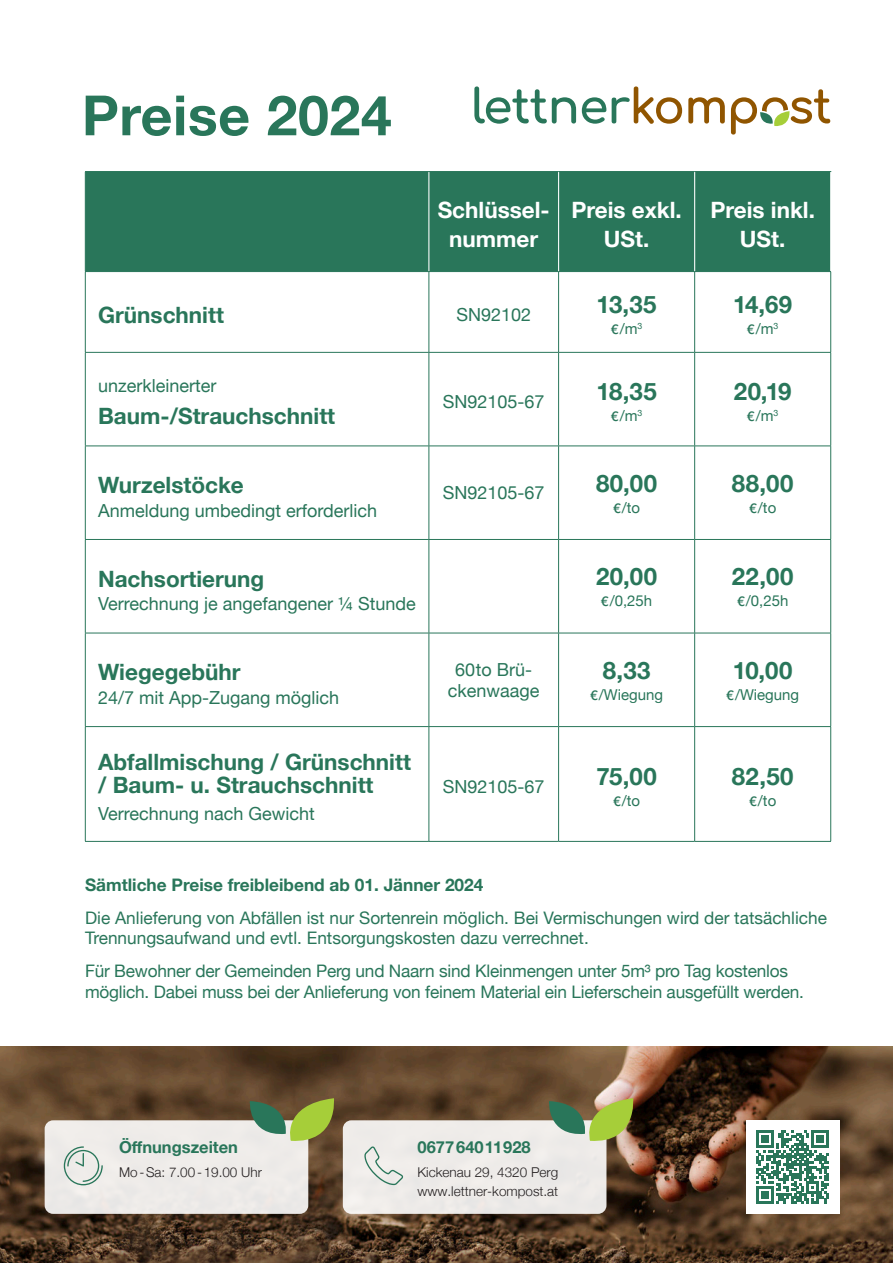
<style>
.page{position:relative;width:893px;height:1263px;background:#fff}
.page>*{position:absolute;margin:0;border:0;box-sizing:border-box;transform-origin:0 0}
.t1{font:700 55.5px "Helvetica Neue";letter-spacing:.01em;color:#29765a}
.t2{font:700 24px "Helvetica Neue";letter-spacing:.02em;color:#29765a}
.t3{font:700 22.5px/22.5px "Helvetica Neue";color:#29765a}
.t4{font:700 22.5px/29.8px "Helvetica Neue";color:#fff;text-align:center}
.t5{font:18px/21px "Helvetica Neue";color:#29765a;text-align:center}
.t6{font:17.25px/20.7px "Helvetica Neue";letter-spacing:-.01em;color:#29765a}
.t7{font:700 17.25px "Helvetica Neue";color:#29765a}
.t8{font:700 16.5px "Helvetica Neue";color:#29765a}
.t9{font:15px "Helvetica Neue";color:#29765a}
.t10{font:300 13.5px/19.5px "Helvetica Neue";color:#231f20}
.s1{font-weight:500;font-size:13.5px}
</style>
<div class="page">
<div style="left:86px;top:172px;width:744px;height:99px;background:#29765a"></div>
<hr style="left:85px;top:272px;width:1px;height:80px;background:#29765a">
<hr style="left:429px;top:272px;width:1px;height:80px;background:#29765a">
<hr style="left:558px;top:272px;width:1px;height:80px;background:#29765a">
<hr style="left:694px;top:272px;width:1px;height:80px;background:#29765a">
<hr style="left:830px;top:272px;width:1px;height:80px;background:#29765a">
<hr style="left:85px;top:352px;width:344px;height:1px;background:#29765a">
<hr style="left:85px;top:353px;width:1px;height:93px;background:#29765a">
<hr style="left:429px;top:352px;width:130px;height:1px;background:#29765a">
<hr style="left:429px;top:353px;width:1px;height:93px;background:#29765a">
<hr style="left:559px;top:352px;width:136px;height:1px;background:#29765a">
<hr style="left:558px;top:353px;width:1px;height:93px;background:#29765a">
<hr style="left:695px;top:352px;width:136px;height:1px;background:#29765a">
<hr style="left:694px;top:353px;width:1px;height:93px;background:#29765a">
<hr style="left:830px;top:353px;width:1px;height:93px;background:#29765a">
<hr style="left:85px;top:446px;width:344px;height:1px;background:#29765a">
<hr style="left:85px;top:446px;width:1px;height:93px;background:#29765a">
<hr style="left:429px;top:446px;width:130px;height:1px;background:#29765a">
<hr style="left:429px;top:446px;width:1px;height:93px;background:#29765a">
<hr style="left:559px;top:446px;width:136px;height:1px;background:#29765a">
<hr style="left:558px;top:446px;width:1px;height:93px;background:#29765a">
<hr style="left:695px;top:446px;width:136px;height:1px;background:#29765a">
<hr style="left:694px;top:446px;width:1px;height:93px;background:#29765a">
<hr style="left:830px;top:446px;width:1px;height:93px;background:#29765a">
<hr style="left:85px;top:539px;width:344px;height:1px;background:#29765a">
<hr style="left:85px;top:540px;width:1px;height:93px;background:#29765a">
<hr style="left:429px;top:539px;width:130px;height:1px;background:#29765a">
<hr style="left:429px;top:540px;width:1px;height:93px;background:#29765a">
<hr style="left:559px;top:539px;width:136px;height:1px;background:#29765a">
<hr style="left:558px;top:540px;width:1px;height:93px;background:#29765a">
<hr style="left:695px;top:539px;width:136px;height:1px;background:#29765a">
<hr style="left:694px;top:540px;width:1px;height:93px;background:#29765a">
<hr style="left:830px;top:540px;width:1px;height:93px;background:#29765a">
<hr style="left:85px;top:633px;width:344px;height:1px;background:#29765a">
<hr style="left:85px;top:633px;width:1px;height:93px;background:#29765a">
<hr style="left:429px;top:633px;width:130px;height:1px;background:#29765a">
<hr style="left:429px;top:633px;width:1px;height:93px;background:#29765a">
<hr style="left:559px;top:633px;width:136px;height:1px;background:#29765a">
<hr style="left:558px;top:633px;width:1px;height:93px;background:#29765a">
<hr style="left:695px;top:633px;width:136px;height:1px;background:#29765a">
<hr style="left:694px;top:633px;width:1px;height:93px;background:#29765a">
<hr style="left:830px;top:633px;width:1px;height:93px;background:#29765a">
<hr style="left:85px;top:726px;width:344px;height:1px;background:#29765a">
<hr style="left:85px;top:727px;width:1px;height:114px;background:#29765a">
<hr style="left:429px;top:726px;width:130px;height:1px;background:#29765a">
<hr style="left:429px;top:727px;width:1px;height:114px;background:#29765a">
<hr style="left:559px;top:726px;width:136px;height:1px;background:#29765a">
<hr style="left:558px;top:727px;width:1px;height:114px;background:#29765a">
<hr style="left:695px;top:726px;width:136px;height:1px;background:#29765a">
<hr style="left:694px;top:727px;width:1px;height:114px;background:#29765a">
<hr style="left:830px;top:727px;width:1px;height:114px;background:#29765a">
<hr style="left:85px;top:841px;width:344px;height:1px;background:#29765a">
<hr style="left:429px;top:841px;width:130px;height:1px;background:#29765a">
<hr style="left:559px;top:841px;width:136px;height:1px;background:#29765a">
<hr style="left:695px;top:841px;width:136px;height:1px;background:#29765a">
<hr style="left:428px;top:172px;width:1px;height:99px;background:#fff">
<hr style="left:558px;top:172px;width:1px;height:99px;background:#fff">
<hr style="left:694px;top:172px;width:1px;height:99px;background:#fff">
<hr style="left:85px;top:171px;width:344px;height:1px;background:#29765a">
<hr style="left:85px;top:172px;width:1px;height:99px;background:#29765a">
<hr style="left:429px;top:171px;width:130px;height:1px;background:#29765a">
<hr style="left:559px;top:171px;width:136px;height:1px;background:#29765a">
<hr style="left:695px;top:171px;width:136px;height:1px;background:#29765a">
<hr style="left:85px;top:271px;width:344px;height:1px;background:#29765a">
<hr style="left:429px;top:271px;width:130px;height:1px;background:#29765a">
<hr style="left:559px;top:271px;width:136px;height:1px;background:#29765a">
<hr style="left:695px;top:271px;width:136px;height:1px;background:#29765a">
<img style="left:0;top:1046px;width:893px;height:217px">
<div style="left:45px;top:1120px;width:263px;height:94px;background:#eeebe9;border-radius:9px"></div>
<div style="left:343px;top:1120px;width:263px;height:94px;background:#eeebe9;border-radius:9px"></div>
<svg style="left:247px;top:1098px;width:92px;height:45px"></svg>
<svg style="left:546px;top:1098px;width:92px;height:45px"></svg>
<div style="left:746px;top:1120px;width:93px;height:94px;background:#fff"></div>
<svg style="left:756px;top:1130px;width:73px;height:74px"></svg>
<svg style="left:364px;top:1146px;width:39px;height:39px"></svg>
<svg style="left:688px;top:97px;width:37px;height:27px"></svg>
<svg style="left:582px;top:97px;width:24px;height:27px"></svg>
<svg style="left:612px;top:86px;width:70px;height:38px"></svg>
<svg style="left:474px;top:86px;width:102px;height:38px"></svg>
<svg style="left:731px;top:89px;width:99px;height:46px"></svg>
<svg style="left:64px;top:1146px;width:39px;height:39px"></svg>
<p class="t1" style="left:82px;top:72px;width:311px">Preise 2024</p>
<p class="t4" style="left:438px;top:195px;width:114px">Schlüssel&shy;nummer</p>
<p class="t4" style="left:571px;top:195px;width:112px">Preis exkl.<br>USt.</p>
<p class="t4" style="left:710px;top:195px;width:106px">Preis inkl.<br>USt.</p>
<p class="t3" style="left:98px;top:304px;width:127px">Grünschnitt</p>
<p class="t5" style="left:456px;top:305px;width:76px">SN92102</p>
<p class="t2" style="left:597px;top:286px;width:62px">13,35</p>
<p class="t9" style="left:611px;top:318px;width:33px"><span class="s1">€</span>/m<sup>3</sup></p>
<p class="t2" style="left:733px;top:286px;width:61px">14,69</p>
<p class="t9" style="left:747px;top:318px;width:33px"><span class="s1">€</span>/m<sup>3</sup></p>
<p class="t5" style="left:98px;top:376px;width:120px">unzerkleinerter</p>
<p class="t3" style="left:98px;top:405px;width:239px">Baum-/Strauchschnitt</p>
<p class="t5" style="left:443px;top:392px;width:103px">SN92105-67</p>
<p class="t2" style="left:596px;top:373px;width:62px">18,35</p>
<p class="t9" style="left:611px;top:405px;width:33px"><span class="s1">€</span>/m<sup>3</sup></p>
<p class="t2" style="left:734px;top:373px;width:59px">20,19</p>
<p class="t9" style="left:747px;top:405px;width:33px"><span class="s1">€</span>/m<sup>3</sup></p>
<p class="t3" style="left:98px;top:475px;width:147px">Wurzelstöcke</p>
<p class="t5" style="left:98px;top:501px;width:281px">Anmeldung umbedingt erforderlich</p>
<p class="t5" style="left:443px;top:483px;width:103px">SN92105-67</p>
<p class="t2" style="left:596px;top:464px;width:63px">80,00</p>
<p class="t9" style="left:613px;top:497px;width:29px"><span class="s1">€</span>/to</p>
<p class="t2" style="left:732px;top:464px;width:63px">88,00</p>
<p class="t9" style="left:749px;top:497px;width:29px"><span class="s1">€</span>/to</p>
<p class="t3" style="left:98px;top:568px;width:168px">Nachsortierung</p>
<p class="t5" style="left:98px;top:594px;width:319px">Verrechnung je angefangener ¼ Stunde</p>
<p class="t2" style="left:596px;top:558px;width:63px">20,00</p>
<p class="t9" style="left:601px;top:590px;width:53px"><span class="s1">€</span>/0,25h</p>
<p class="t2" style="left:732px;top:558px;width:63px">22,00</p>
<p class="t9" style="left:737px;top:590px;width:53px"><span class="s1">€</span>/0,25h</p>
<p class="t3" style="left:98px;top:662px;width:144px">Wiegegebühr</p>
<p class="t5" style="left:98px;top:688px;width:243px">24/7 mit App-Zugang möglich</p>
<p class="t5" style="left:448px;top:660px;width:93px">60 to Brü&shy;ckenwaage</p>
<p class="t2" style="left:603px;top:651px;width:49px">8,33</p>
<p class="t9" style="left:590px;top:684px;width:75px"><span class="s1">€</span>/Wiegung</p>
<p class="t2" style="left:733px;top:651px;width:61px">10,00</p>
<p class="t9" style="left:726px;top:684px;width:75px"><span class="s1">€</span>/Wiegung</p>
<p class="t3" style="left:98px;top:751px;width:314px">Abfallmischung / Grünschnitt / Baum- u. Strauchschnitt</p>
<p class="t5" style="left:98px;top:804px;width:218px">Verrechnung nach Gewicht</p>
<p class="t5" style="left:443px;top:777px;width:103px">SN92105-67</p>
<p class="t2" style="left:596px;top:758px;width:62px">75,00</p>
<p class="t9" style="left:613px;top:790px;width:29px"><span class="s1">€</span>/to</p>
<p class="t2" style="left:732px;top:758px;width:63px">82,50</p>
<p class="t9" style="left:749px;top:790px;width:29px"><span class="s1">€</span>/to</p>
<p class="t7" style="left:85px;top:871px;width:400px">Sämtliche Preise freibleibend ab 01. Jänner 2024</p>
<p class="t6" style="left:85px;top:908px;width:743px">Die Anlieferung von Abfällen ist nur Sortenrein möglich. Bei Vermischungen wird der tatsächliche<br>Trennungsaufwand und evtl. Entsorgungskosten dazu verrechnet.</p>
<p class="t6" style="left:85px;top:962px;width:720px">Für Bewohner der Gemeinden Perg und Naarn sind Kleinmengen unter 5m³ pro Tag kostenlos möglich. Dabei muss bei der Anlieferung von feinem Material ein Lieferschein ausgefüllt werden.</p>
<p class="t8" style="left:119px;top:1134px;width:120px">Öffnungszeiten</p>
<p class="t10" style="left:119px;top:1161px;width:144px">Mo-Sa: 7.00-19.00 Uhr</p>
<p class="t8" style="left:417px;top:1134px;width:115px">0677 640 11 928</p>
<p class="t10" style="left:417px;top:1161px;width:142px">Kickenau 29, 4320 Perg www.lettner-kompost.at</p>
</div>
